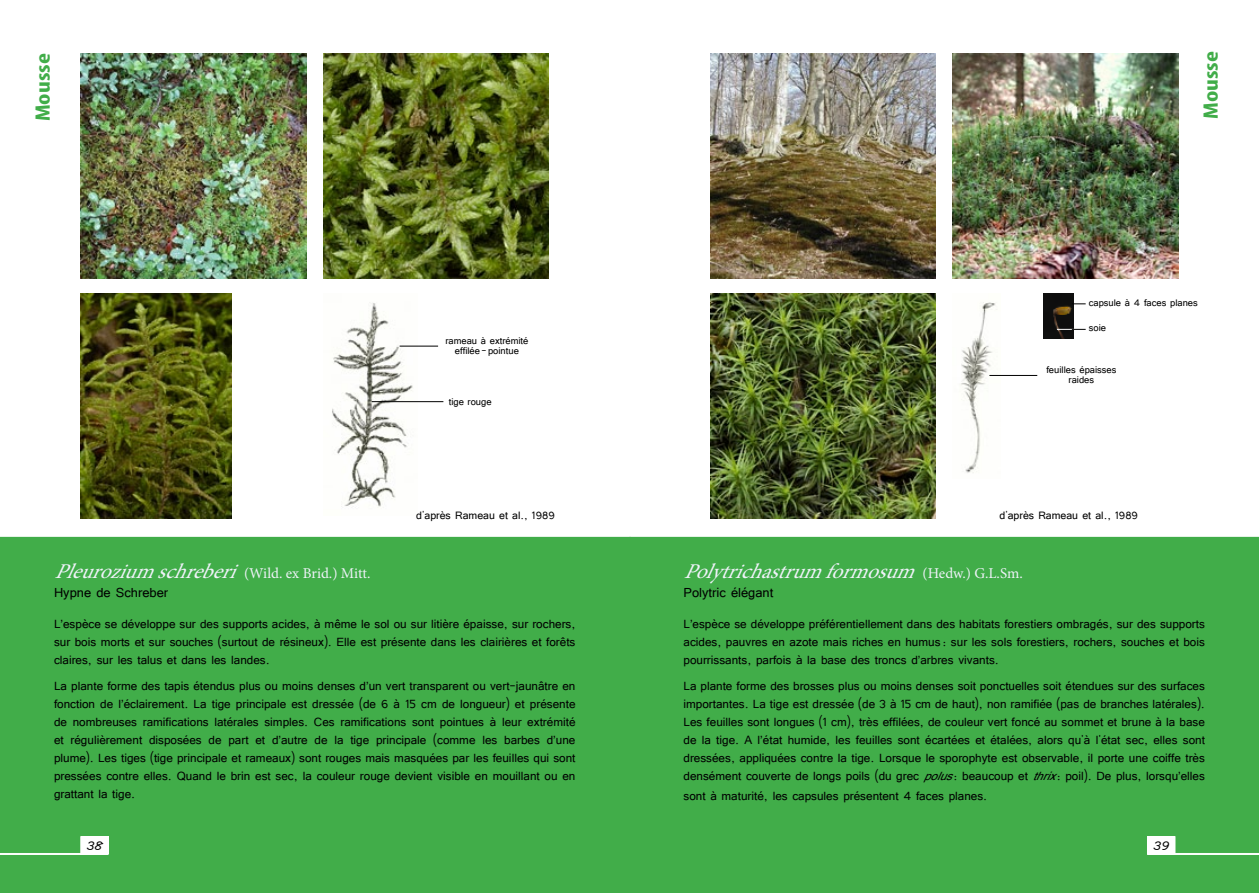
<style>
.page{position:relative;width:1259px;height:893px;background:#fff}
.page>*{position:absolute;margin:0;border:0;box-sizing:border-box;transform-origin:0 0}
.t1{font:italic 21px "Minion Pro";color:#eff2f9}
.t2{font:700 condensed 21px "Myriad Pro";color:#41ad49;scale:1.25 1}
.t3{font:16.5px "Tunga";color:#000}
.t4{font:15px/18px "Tunga";color:#000;text-align:justify}
.t5{font:13.5px "Tunga";color:#000}
.t6{font:12px/9.9px "Tunga";color:#000;text-align:center}
.t7{font:12px "MV Boli";color:#000}
.s1{font-style:normal;font-size:15px}
.s2{font-style:italic}
</style>
<div class="page">
<div style="left:0;top:537px;width:629px;height:356px;background:#41ad49"></div>
<div style="left:629px;top:537px;width:630px;height:356px;background:#41ad49"></div>
<hr style="left:0;top:853px;width:108px;height:1px;background:#fff">
<hr style="left:0;top:854px;width:108px;height:1px;background:#fff">
<hr style="left:1147px;top:853px;width:112px;height:1px;background:#fff">
<hr style="left:1147px;top:854px;width:112px;height:1px;background:#fff">
<div style="left:81px;top:837px;width:27px;height:17px;background:#fff"></div>
<div style="left:1147px;top:837px;width:27px;height:17px;background:#fff"></div>
<img style="left:81px;top:53px;width:225px;height:226px">
<img style="left:323px;top:53px;width:226px;height:226px">
<img style="left:81px;top:293px;width:151px;height:226px">
<img style="left:332px;top:302px;width:85px;height:205px">
<img style="left:710px;top:53px;width:225px;height:226px">
<img style="left:952px;top:53px;width:226px;height:226px">
<img style="left:710px;top:293px;width:225px;height:226px">
<img style="left:960px;top:302px;width:40px;height:171px">
<img style="left:1043px;top:293px;width:30px;height:45px">
<hr style="left:372px;top:401px;width:71px;height:1px;background:#000">
<hr style="left:989px;top:375px;width:48px;height:1px;background:#000">
<svg style="left:1071px;top:304px;width:14px;height:1px"></svg>
<svg style="left:1057px;top:329px;width:28px;height:1px"></svg>
<hr style="left:399px;top:346px;width:39px;height:1px;background:#000">
<h1 class="t2" style="left:30px;top:121px;width:56px;rotate:-90deg">Mousse</h1>
<h1 class="t2" style="left:1197px;top:119px;width:56px;rotate:-90deg">Mousse</h1>
<p class="t6" style="left:445px;top:335px;width:85px">rameau à extrémité effilée - pointue</p>
<p class="t6" style="left:449px;top:396px;width:44px">tige rouge</p>
<p class="t5" style="left:416px;top:507px;width:140px">d'après Rameau et al., 1989</p>
<h1 class="t1" style="left:54px;top:557px;width:317px">Pleuroziumschreberi<span class="s1">( W i l d . e x B r i d . ) M i t t .</span></h1>
<p class="t3" style="left:54px;top:582px;width:116px">Hypne de Schreber</p>
<p class="t4" style="left:54px;top:614px;width:523px">L’espèce se développe sur des supports acides, à même le sol ou sur litière épaisse, sur rochers, sur bois morts et sur souches (surtout de résineux). Elle est présente dans les clairières et forêts claires, sur les talus et dans les landes.</p>
<p class="t4" style="left:54px;top:676px;width:523px">La plante forme des tapis étendus plus ou moins denses d’un vert transparent ou vert-jaunâtre en fonction de l’éclairement. La tige principale est dressée (de 6 à 15 cm de longueur) et présente de nombreuses ramifications latérales simples. Ces ramifications sont pointues à leur extrémité et régulièrement disposées de part et d’autre de la tige principale (comme les barbes d’une plume). Les tiges (tige principale et rameaux) sont rouges mais masquées par les feuilles qui sont pressées contre elles. Quand le brin est sec, la couleur rouge devient visible en mouillant ou en grattant la tige.</p>
<p class="t6" style="left:1089px;top:289px;width:110px;line-height:25.5px;text-align:left">capsule à 4 faces planes soie</p>
<p class="t6" style="left:1046px;top:364px;width:72px">feuilles épaisses raides</p>
<p class="t5" style="left:999px;top:507px;width:140px">d'après Rameau et al., 1989</p>
<h1 class="t1" style="left:684px;top:557px;width:340px">Polytrichastrumformosum<span class="s1">( H e d w . ) G . L . S m .</span></h1>
<p class="t3" style="left:683px;top:582px;width:91px">Polytric élégant</p>
<p class="t4" style="left:683px;top:614px;width:523px">L’espèce se développe préférentiellement dans des habitats forestiers ombragés, sur des supports acides, pauvres en azote mais riches en humus: sur les sols forestiers, rochers, souches et bois pourrissants, parfois à la base des troncs d’arbres vivants.</p>
<p class="t4" style="left:683px;top:676px;width:523px">La plante forme des brosses plus ou moins denses soit ponctuelles soit étendues sur des surfaces importantes. La tige est dressée (de 3 à 15 cm de haut), non ramifiée (pas de branches latérales).<br>Les feuilles sont longues (1 cm), très effilées, de couleur vert foncé au sommet et brune à la base de la tige. A l’état humide, les feuilles sont écartées et étalées, alors qu'à l'état sec, elles sont dressées, appliquées contre la tige. Lorsque le sporophyte est observable, il porte une coiffe très densément couverte de longs poils (du grec <span class="s2">polus</span>: beaucoup et <span class="s2">thrix</span>: poil). De plus, lorsqu’elles</p>
<p class="t4" style="left:683px;top:786px;width:305px">sont à maturité, les capsules présentent 4 faces planes.</p>
<p class="t7" style="left:87px;top:837px;width:17px">38</p>
<p class="t7" style="left:1153px;top:837px;width:18px">39</p>
</div>
